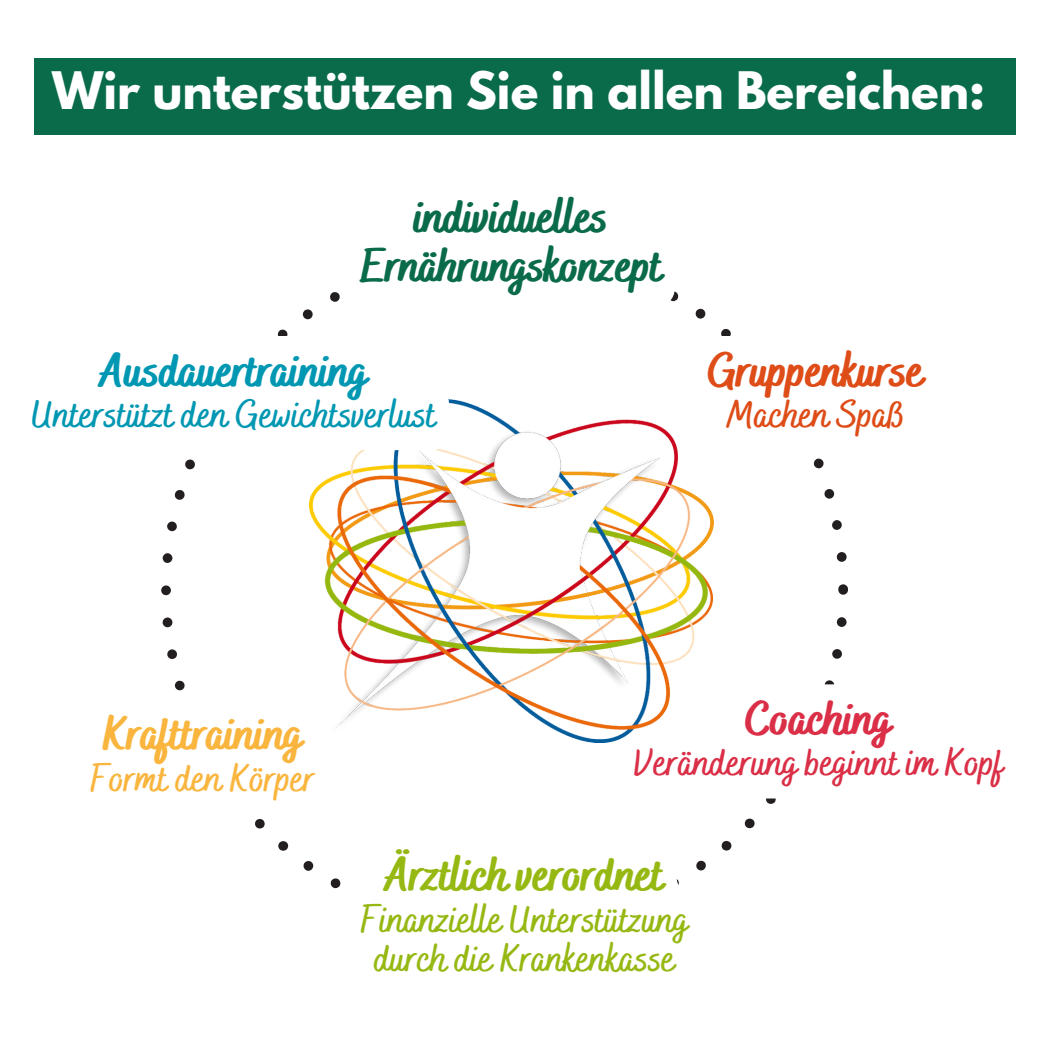
<style>
.page{position:relative;width:1049px;height:1049px;background:#fff}
.page>*{position:absolute;margin:0;border:0;box-sizing:border-box;transform-origin:0 0}
.t1{font:800 47px/49px "Bakerie Smooth";color:#0a6b4b;text-align:center}
.t2{font:800 47px "Bakerie Smooth";color:#96b813}
.t3{font:800 47px "Bakerie Smooth";color:#0097b2}
.t4{font:800 47px "Bakerie Smooth";color:#f9b53d}
.t5{font:800 47px "Bakerie Smooth";color:#de4c17}
.t6{font:800 47px "Bakerie Smooth";color:#da2f47}
.t7{font:700 45.75px "League Spartan";color:#fff}
.t8{font:700 38.75px/39.5px "Bakerie Smooth";color:#96b813;text-align:center}
.t9{font:700 38.75px "Bakerie Smooth";color:#0097b2}
.t10{font:700 38.75px "Bakerie Smooth";color:#da2f47}
.t11{font:700 38.75px "Bakerie Smooth";color:#f9b53d}
.t12{font:700 38.75px "Bakerie Smooth";color:#de4c17}
</style>
<div class="page">
<svg style="left:161px;top:291px;width:686px;height:598px"></svg>
<img style="left:310px;top:399px;width:403px;height:343px">
<svg style="left:348px;top:291px;width:326px;height:16px"></svg>
<svg style="left:695px;top:336px;width:152px;height:114px"></svg>
<svg style="left:161px;top:336px;width:288px;height:114px"></svg>
<svg style="left:621px;top:684px;width:226px;height:114px"></svg>
<svg style="left:161px;top:699px;width:167px;height:114px"></svg>
<svg style="left:348px;top:840px;width:353px;height:49px"></svg>
<div style="left:34px;top:58px;width:981px;height:77px;background:#0a6b4b"></div>
<p class="t7" style="left:52px;top:68px;width:934px">Wir unterstützen Sie in allen Bereichen:</p>
<p class="t1" style="left:361px;top:195px;width:303px">individuelles<br>Ernährungskonzept</p>
<p class="t3" style="left:100px;top:342px;width:268px">Ausdauertraining</p>
<p class="t9" style="left:32px;top:391px;width:405px">Unterstützt den Gewichtsverlust</p>
<p class="t5" style="left:708px;top:342px;width:217px">Gruppenkurse</p>
<p class="t12" style="left:727px;top:391px;width:179px">Machen Spaß</p>
<p class="t4" style="left:103px;top:706px;width:201px">Krafttraining</p>
<p class="t11" style="left:90px;top:755px;width:226px">Formt den Körper</p>
<p class="t6" style="left:745px;top:691px;width:147px">Coaching</p>
<p class="t10" style="left:633px;top:739px;width:371px">Veränderung beginnt im Kopf</p>
<p class="t2" style="left:386px;top:847px;width:279px">Ärztlich verordnet</p>
<p class="t8" style="left:361px;top:901px;width:329px">Finanzielle Unterstützung durch die Krankenkasse</p>
</div>
